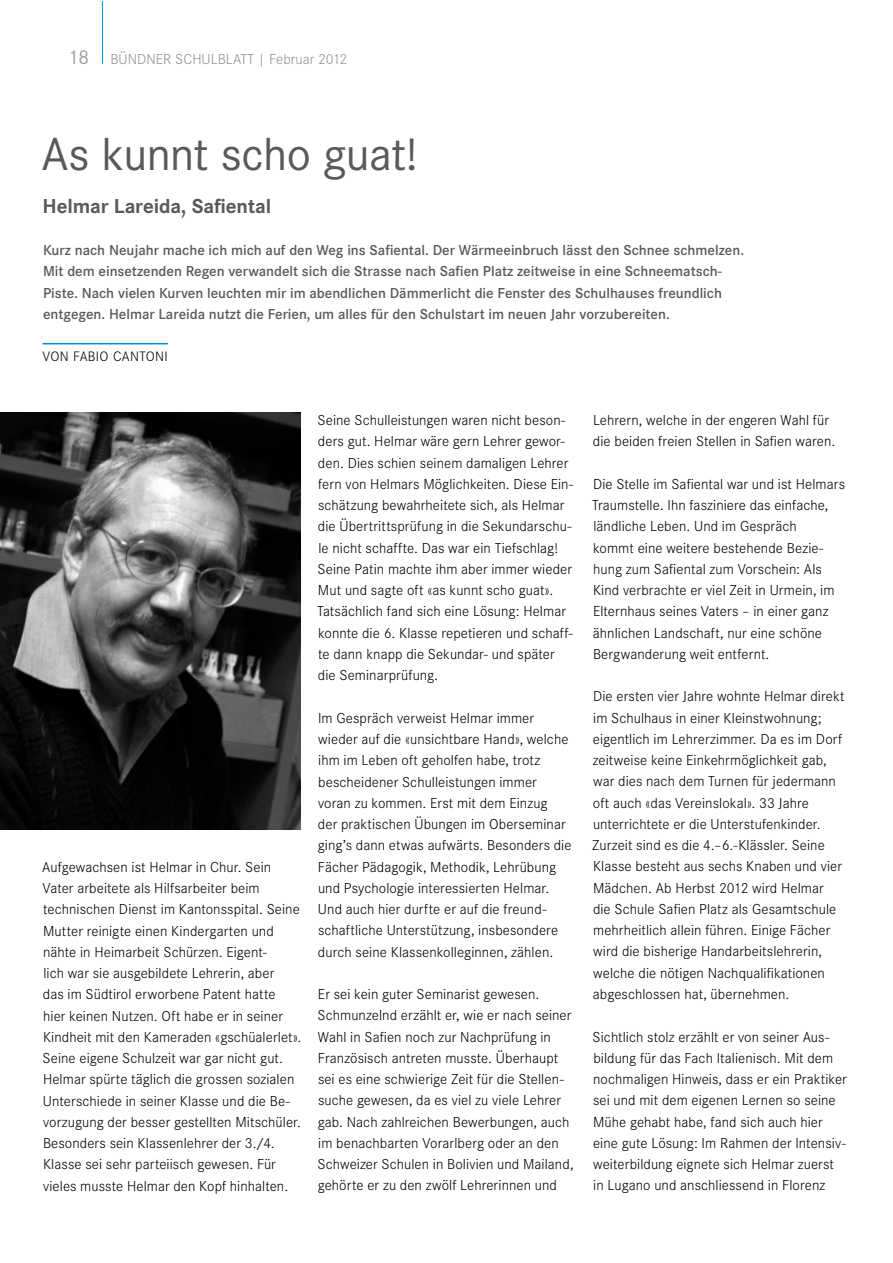
<style>
.page{position:relative;width:893px;height:1263px;background:#fff}
.page>*{position:absolute;margin:0;border:0;box-sizing:border-box;transform-origin:0 0}
.t1{font:48px "Corporate S";letter-spacing:-.01em;color:#59585d}
.t2{font:700 21px "Corporate S";letter-spacing:-.005em;color:#59585d}
.t3{font:300 15px/21.3px "Corporate S";letter-spacing:.005em;color:#000}
.t4{font:600 15px/21.3px "Corporate S";color:#59585d}
.t5{font:300 15px "Corporate S";color:#919094}
.t6{font:300 14.25px "Corporate S";letter-spacing:.025em;color:#000}
.s1{font-weight:400;font-size:21px;color:#a1a2a5}
</style>
<div class="page">
<hr style="left:43px;top:343px;width:125px;height:1px;background:#0091d3">
<img style="left:0;top:412px;width:300px;height:417px">
<hr style="left:102px;top:1px;width:1px;height:63px;background:#0091d3">
<p class="t5" style="left:67px;top:50px;width:281px"><span class="s1">18</span> BÜNDNER SCHULBLATT | Februar 2012</p>
<h1 class="t1" style="left:42px;top:127px;width:378px">As kunnt scho guat!</h1>
<h2 class="t2" style="left:43px;top:194px;width:230px">Helmar Lareida, Safiental</h2>
<p class="t4" style="left:43px;top:240px;width:703px">Kurz nach Neujahr mache ich mich auf den Weg ins Safiental. Der Wärmeeinbruch lässt den Schnee schmelzen.<br>Mit dem einsetzenden Regen verwandelt sich die Strasse nach Safien Platz zeitweise in eine Schneematsch-Piste. Nach vielen Kurven leuchten mir im abendlichen Dämmerlicht die Fenster des Schulhauses freundlich entgegen. Helmar Lareida nutzt die Ferien, um alles für den Schulstart im neuen Jahr vorzubereiten.</p>
<p class="t6" style="left:43px;top:349px;width:127px">VON FABIO CANTONI</p>
<p class="t3" style="left:42px;top:856px;width:261px">Aufgewachsen ist Helmar in Chur. Sein Vater arbeitete als Hilfsarbeiter beim technischen Dienst im Kantonsspital. Seine Mutter reinigte einen Kindergarten und nähte in Heimarbeit Schürzen. Eigent-<br>lich war sie ausgebildete Lehrerin, aber<br>das im Südtirol erworbene Patent hatte<br>hier keinen Nutzen. Oft habe er in seiner Kindheit mit den Kameraden «gschüalerlet».<br>Seine eigene Schulzeit war gar nicht gut.<br>Helmar spürte täglich die grossen sozialen Unterschiede in seiner Klasse und die Be&shy;vorzugung der besser gestellten Mitschüler.<br>Besonders sein Klassenlehrer der 3./4.<br>Klasse sei sehr parteiisch gewesen. Für vieles musste Helmar den Kopf hinhalten.</p>
<p class="t3" style="left:317px;top:410px;width:258px">Seine Schulleistungen waren nicht beson&shy;ders gut. Helmar wäre gern Lehrer gewor&shy;den. Dies schien seinem damaligen Lehrer fern von Helmars Möglichkeiten. Diese Ein&shy;schätzung bewahrheitete sich, als Helmar die Übertrittsprüfung in die Sekundarschu&shy;le nicht schaffte. Das war ein Tiefschlag!<br>Seine Patin machte ihm aber immer wieder Mut und sagte oft «as kunnt scho guat».<br>Tatsächlich fand sich eine Lösung: Helmar konnte die 6. Klasse repetieren und schaff&shy;te dann knapp die Sekundar- und später die Seminarprüfung.</p>
<p class="t3" style="left:318px;top:707px;width:255px">Im Gespräch verweist Helmar immer wieder auf die «unsichtbare Hand», welche ihm im Leben oft geholfen habe, trotz bescheidener Schulleistungen immer voran zu kommen. Erst mit dem Einzug<br>der praktischen Übungen im Oberseminar ging’s dann etwas aufwärts. Besonders die Fächer Pädagogik, Methodik, Lehrübung und Psychologie interessierten Helmar.<br>Und auch hier durfte er auf die freund&shy;schaftliche Unterstützung, insbesondere durch seine Klassenkolleginnen, zählen.</p>
<p class="t3" style="left:318px;top:984px;width:257px">Er sei kein guter Seminarist gewesen.<br>Schmunzelnd erzählt er, wie er nach seiner Wahl in Safien noch zur Nachprüfung in Französisch antreten musste. Überhaupt sei es eine schwierige Zeit für die Stellen&shy;suche gewesen, da es viel zu viele Lehrer gab. Nach zahlreichen Bewerbungen, auch im benachbarten Vorarlberg oder an den Schweizer Schulen in Bolivien und Mailand, gehörte er zu den zwölf Lehrerinnen und</p>
<p class="t3" style="left:593px;top:409px;width:244px">Lehrern, welche in der engeren Wahl für die beiden freien Stellen in Safien waren.</p>
<p class="t3" style="left:592px;top:473px;width:254px">Die Stelle im Safiental war und ist Helmars Traumstelle. Ihn fasziniere das einfache, ländliche Leben. Und im Gespräch<br>kommt eine weitere bestehende Bezie&shy;hung zum Safiental zum Vorschein: Als Kind verbrachte er viel Zeit in Urmein, im Elternhaus seines Vaters – in einer ganz ähnlichen Landschaft, nur eine schöne Bergwanderung weit entfernt.</p>
<p class="t3" style="left:592px;top:686px;width:254px">Die ersten vier Jahre wohnte Helmar direkt im Schulhaus in einer Kleinstwohnung; eigentlich im Lehrerzimmer. Da es im Dorf zeitweise keine Einkehrmöglichkeit gab, war dies nach dem Turnen für jedermann oft auch «das Vereinslokal». 33 Jahre unterrichtete er die Unterstufenkinder.<br>Zurzeit sind es die 4.–6.-Klässler. Seine Klasse besteht aus sechs Knaben und vier Mädchen. Ab Herbst 2012 wird Helmar<br>die Schule Safien Platz als Gesamtschule mehrheitlich allein führen. Einige Fächer wird die bisherige Handarbeitslehrerin, welche die nötigen Nachqualifikationen abgeschlossen hat, übernehmen.</p>
<p class="t3" style="left:593px;top:1026px;width:256px">Sichtlich stolz erzählt er von seiner Aus&shy;bildung für das Fach Italienisch. Mit dem nochmaligen Hinweis, dass er ein Praktiker sei und mit dem eigenen Lernen so seine Mühe gehabt habe, fand sich auch hier eine gute Lösung: Im Rahmen der Intensiv&shy;weiterbildung eignete sich Helmar zuerst in Lugano und anschliessend in Florenz</p>
</div>
